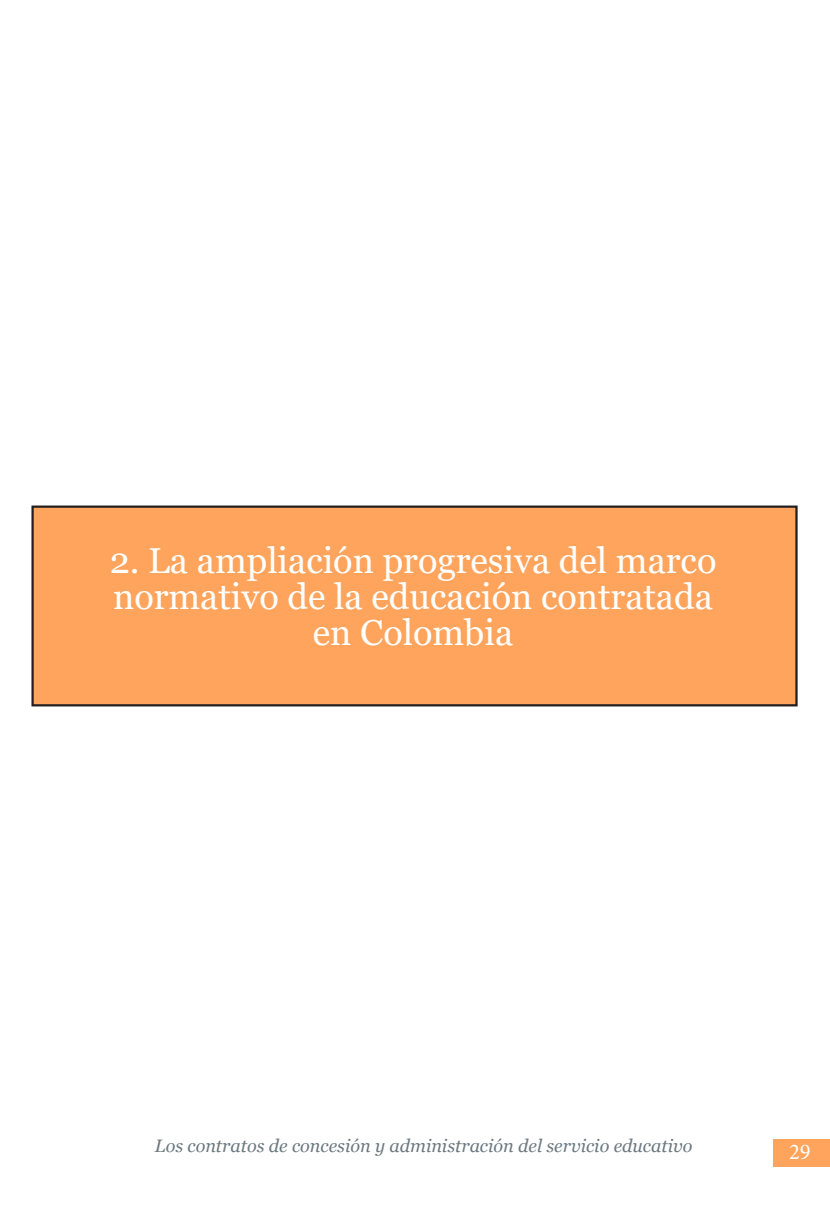
<style>
.page{position:relative;width:830px;height:1212px;background:#fff}
.page>*{position:absolute;margin:0;border:0;box-sizing:border-box;transform-origin:0 0}
.SUBTITULO{font:36px/36px "Georgia";color:#fff;text-align:center}
.t1{font:22.5px "Minion Pro";color:#fff}
.t2{font:italic 18px "Georgia";color:#6c797f}
</style>
<div class="page">
<div style="left:772px;top:1139px;width:57px;height:28px;background:#ffa45c"></div>
<div style="left:33px;top:507px;width:763px;height:198px;background:#ffa45c"></div>
<div style="left:31px;top:505px;width:766px;height:201px;border:2px solid #231f20"></div>
<p class="SUBTITULO" style="left:110px;top:543px;width:608px">2. La ampliación progresiva del marco normativo de la educación contratada en Colombia</p>
<p class="t2" style="left:155px;top:1135px;width:539px">Los contratos de concesión y administración del servicio educativo</p>
<p class="t1" style="left:788px;top:1136px;width:23px">29</p>
</div>
